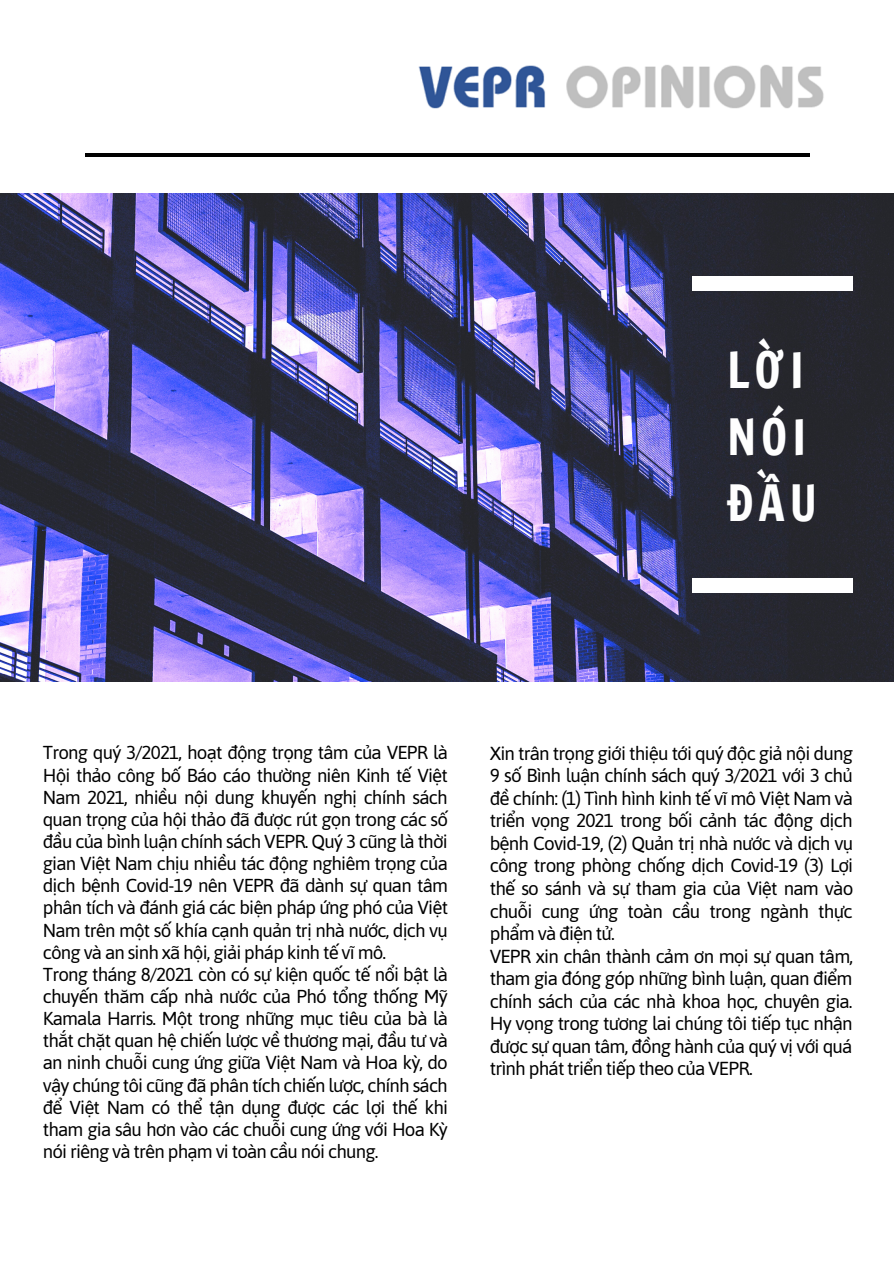
<style>
.page{position:relative;width:894px;height:1264px;background:#fff}
.page>*{position:absolute;margin:0;border:0;box-sizing:border-box;transform-origin:0 0}
.t1{font:47.85px/66.4px "Francois One";letter-spacing:.1em;color:#fefefe}
.t2{font:18.9px/22.5px "Asap";letter-spacing:-.045em;color:#000}
.t3{font:18.75px/22.2px "Asap";letter-spacing:-.045em;color:#000}
</style>
<div class="page">
<hr style="left:85px;top:153px;width:724px;height:4px;background:#000">
<img style="left:0;top:194px;width:893px;height:487px">
<div style="left:692px;top:578px;width:160px;height:15px;background:#fff"></div>
<img style="left:418px;top:65px;width:406px;height:44px">
<div style="left:692px;top:276px;width:160px;height:15px;background:#fff"></div>
<p class="t1" style="left:727px;top:337px;width:78px">LỜI</p>
<p class="t1" style="left:727px;top:403px;width:91px">NÓI<br>ĐẦU</p>
<p class="t3" style="left:43px;top:741px;width:406px">Trong quý 3/2021, hoạt động trọng tâm của VEPR là<br>Hội thảo công bố Báo cáo thường niên Kinh tế Việt</p>
<p class="t3" style="left:43px;top:785px;width:406px">Nam 2021, nhiều nội dung khuyến nghị chính sách quan trọng của hội thảo đã được rút gọn trong các số</p>
<p class="t3" style="left:43px;top:830px;width:406px">đầu của bình luận chính sách VEPR. Quý 3 cũng là thời</p>
<p class="t3" style="left:43px;top:852px;width:406px">gian Việt Nam chịu nhiều tác động nghiêm trọng của</p>
<p class="t3" style="left:43px;top:874px;width:406px">dịch bệnh Covid-19 nên VEPR đã dành sự quan tâm phân tích và đánh giá các biện pháp ứng phó của Việt Nam trên một số khía cạnh quản trị nhà nước, dịch vụ công và an sinh xã hội, giải pháp kinh tế vĩ mô.<br>Trong tháng 8/2021 còn có sự kiện quốc tế nổi bật là chuyến thăm cấp nhà nước của Phó tổng thống Mỹ Kamala Harris. Một trong những mục tiêu của bà là thắt chặt quan hệ chiến lược về thương mại, đầu tư và an ninh chuỗi cung ứng giữa Việt Nam và Hoa kỳ, do vậy chúng tôi cũng đã phân tích chiến lược, chính sách để Việt Nam có thể tận dụng được các lợi thế khi tham gia sâu hơn vào các chuỗi cung ứng với Hoa Kỳ nói riêng và trên phạm vi toàn cầu nói chung.</p>
<p class="t2" style="left:489px;top:741px;width:365px">Xin trân trọng giới thiệu tới quý độc giả nội dung 9 số Bình luận chính sách quý 3/2021 với 3 chủ đề chính: (1) Tình hình kinh tế vĩ mô Việt Nam và triển vọng 2021 trong bối cảnh tác động dịch bệnh Covid-19, (2) Quản trị nhà nước và dịch vụ công trong phòng chống dịch Covid-19 (3) Lợi thế so sánh và sự tham gia của Việt nam vào chuỗi cung ứng toàn cầu trong ngành thực phẩm và điện tử.<br>VEPR xin chân thành cảm ơn mọi sự quan tâm, tham gia đóng góp những bình luận, quan điểm chính sách của các nhà khoa học, chuyên gia.<br>Hy vọng trong tương lai chúng tôi tiếp tục nhận được sự quan tâm, đồng hành của quý vị với quá trình phát triển tiếp theo của VEPR.</p>
</div>
